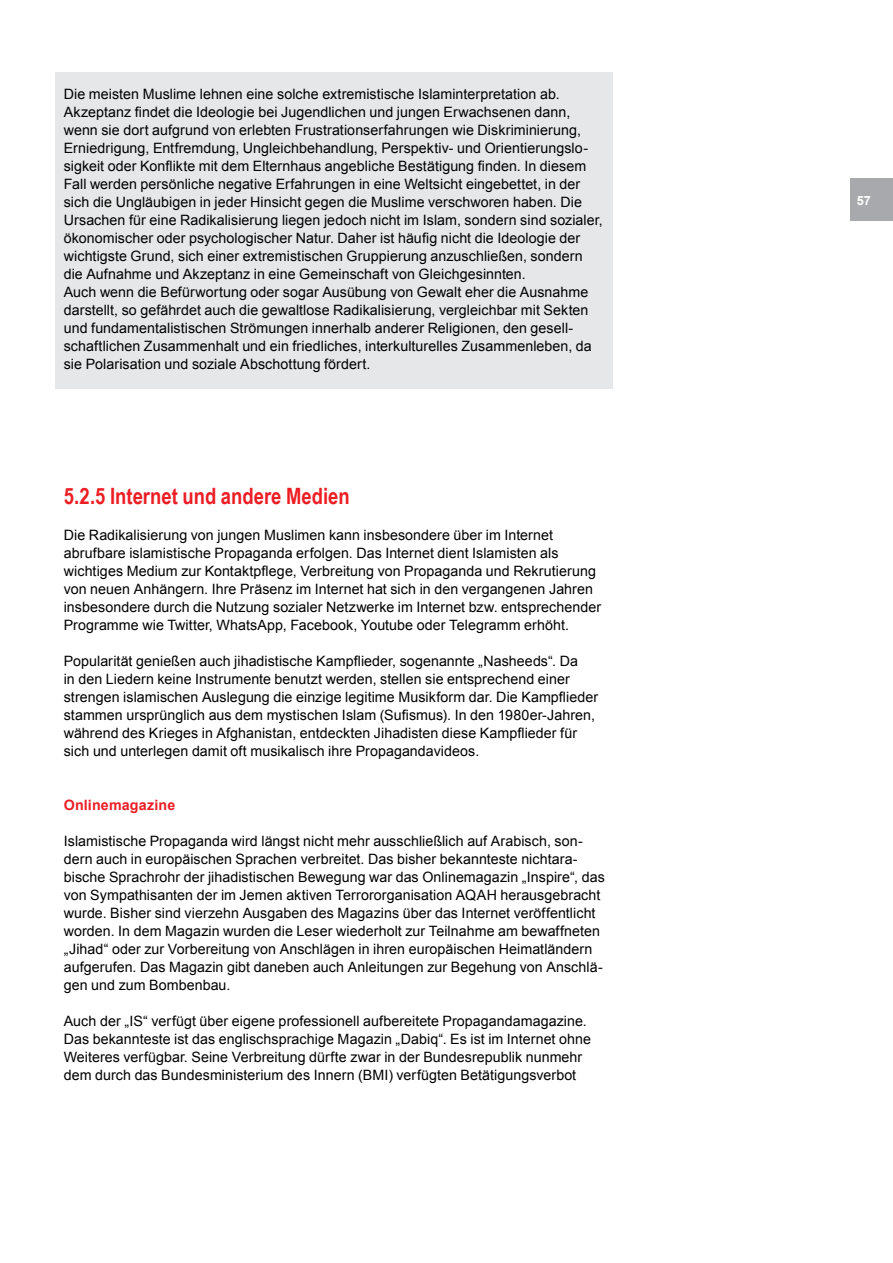
<style>
.page{position:relative;width:893px;height:1263px;background:#fff}
.page>*{position:absolute;margin:0;border:0;box-sizing:border-box;transform-origin:0 0}
.t1{font:700 22.5px "Arial Narrow";color:#ed1d24}
.t2{font:14.25px/18px "Arial";letter-spacing:.005em;color:#000}
.t3{font:700 14.25px "Arial";letter-spacing:.015em;color:#ed1d24}
.t4{font:700 12.75px "Arial";color:#fff}
</style>
<div class="page">
<div style="left:55px;top:72px;width:558px;height:317px;background:#e6e7e8"></div>
<div style="left:850px;top:179px;width:43px;height:42px;background:#a7a9ac"></div>
<p class="t2" style="left:64px;top:85px;width:540px">Die meisten Muslime lehnen eine solche extremistische Islaminterpretation ab.<br>Akzeptanz findet die Ideologie bei Jugendlichen und jungen Erwachsenen dann, wenn sie dort aufgrund von erlebten Frustrationserfahrungen wie Diskriminierung, Erniedrigung, Entfremdung, Ungleichbehandlung, Perspektiv- und Orientierungslo&shy;sigkeit oder Konflikte mit dem Elternhaus angebliche Bestätigung finden. In diesem Fall werden persönliche negative Erfahrungen in eine Weltsicht eingebettet, in der sich die Ungläubigen in jeder Hinsicht gegen die Muslime verschworen haben. Die Ursachen für eine Radikalisierung liegen jedoch nicht im Islam, sondern sind sozialer, ökonomischer oder psychologischer Natur. Daher ist häufig nicht die Ideologie der wichtigste Grund, sich einer extremistischen Gruppierung anzuschließen, sondern die Aufnahme und Akzeptanz in eine Gemeinschaft von Gleichgesinnten.<br>Auch wenn die Befürwortung oder sogar Ausübung von Gewalt eher die Ausnahme darstellt, so gefährdet auch die gewaltlose Radikalisierung, vergleichbar mit Sekten und fundamentalistischen Strömungen innerhalb anderer Religionen, den gesell&shy;schaftlichen Zusammenhalt und ein friedliches, interkulturelles Zusammenleben, da sie Polarisation und soziale Abschottung fördert.</p>
<h1 class="t1" style="left:64px;top:479px;width:287px">5.2.5 Internet und andere Medien</h1>
<p class="t2" style="left:64px;top:526px;width:539px">Die Radikalisierung von jungen Muslimen kann insbesondere über im Internet abrufbare islamistische Propaganda erfolgen. Das Internet dient Islamisten als wichtiges Medium zur Kontaktpflege, Verbreitung von Propaganda und Rekrutierung von neuen Anhängern. Ihre Präsenz im Internet hat sich in den vergangenen Jahren insbesondere durch die Nutzung sozialer Netzwerke im Internet bzw. entsprechender Programme wie Twitter, WhatsApp, Facebook, Youtube oder Telegramm erhöht.</p>
<p class="t2" style="left:64px;top:652px;width:536px">Popularität genießen auch jihadistische Kampflieder, sogenannte „Nasheeds“. Da<br>in den Liedern keine Instrumente benutzt werden, stellen sie entsprechend einer strengen islamischen Auslegung die einzige legitime Musikform dar. Die Kampflieder stammen ursprünglich aus dem mystischen Islam (Sufismus). In den 1980er-Jahren, während des Krieges in Afghanistan, entdeckten Jihadisten diese Kampflieder für sich und unterlegen damit oft musikalisch ihre Propagandavideos.</p>
<p class="t3" style="left:64px;top:796px;width:113px">Onlinemagazine</p>
<p class="t2" style="left:64px;top:832px;width:542px">Islamistische Propaganda wird längst nicht mehr ausschließlich auf Arabisch, son&shy;dern auch in europäischen Sprachen verbreitet. Das bisher bekannteste nichtara&shy;bische Sprachrohr der jihadistischen Bewegung war das Onlinemagazin „Inspire“, das von Sympathisanten der im Jemen aktiven Terrororganisation AQAH herausgebracht wurde. Bisher sind vierzehn Ausgaben des Magazins über das Internet veröffentlicht worden. In dem Magazin wurden die Leser wiederholt zur Teilnahme am bewaffneten „Jihad“ oder zur Vorbereitung von Anschlägen in ihren europäischen Heimatländern aufgerufen. Das Magazin gibt daneben auch Anleitungen zur Begehung von Anschlä&shy;gen und zum Bombenbau.</p>
<p class="t2" style="left:64px;top:1012px;width:529px">Auch der „IS“ verfügt über eigene professionell aufbereitete Propagandamagazine.<br>Das bekannteste ist das englischsprachige Magazin „Dabiq“. Es ist im Internet ohne Weiteres verfügbar. Seine Verbreitung dürfte zwar in der Bundesrepublik nunmehr dem durch das Bundesministerium des Innern (BMI) verfügten Betätigungsverbot</p>
<p class="t4" style="left:857px;top:192px;width:16px">57</p>
</div>
